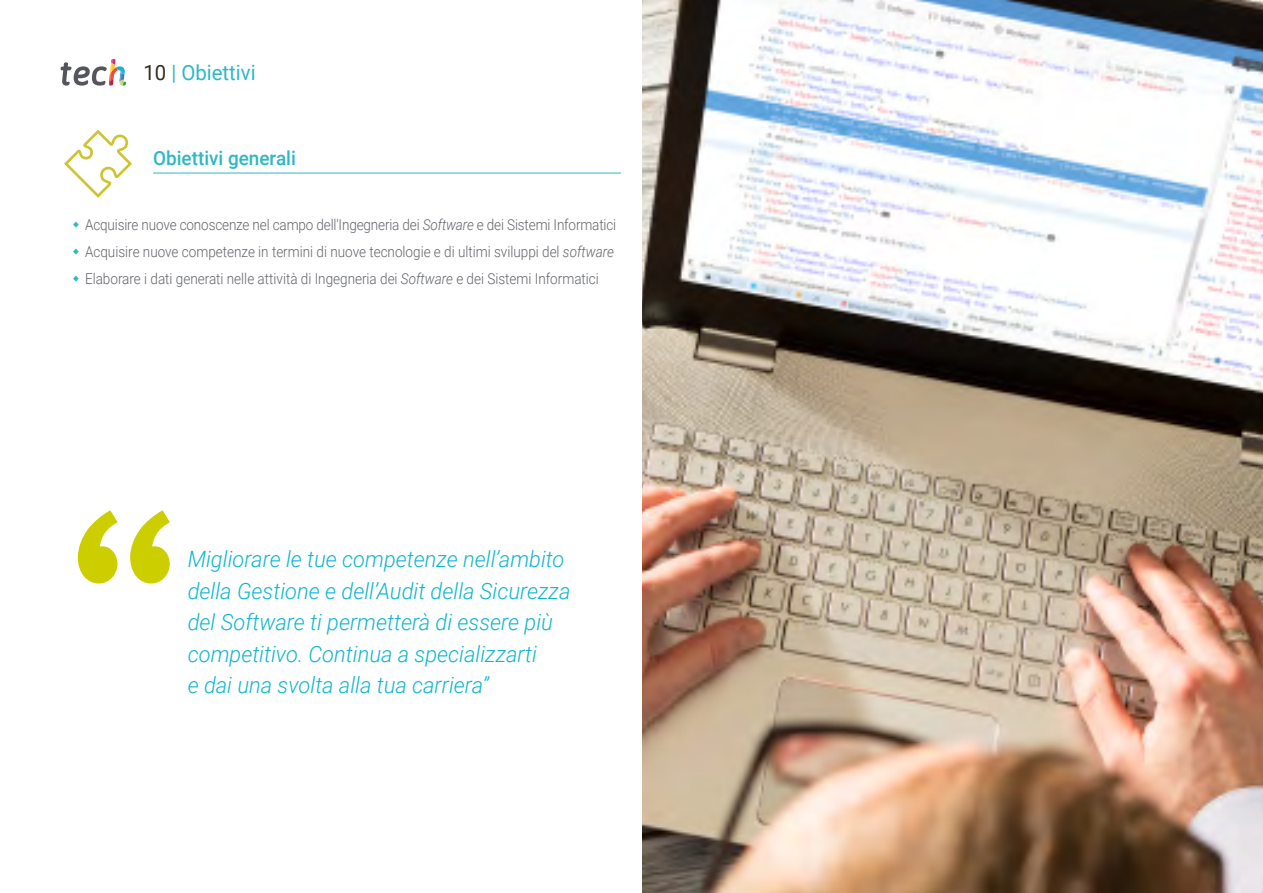
<style>
.page{position:relative;width:1263px;height:893px;background:#fff}
.page>*{position:absolute;margin:0;border:0;box-sizing:border-box;transform-origin:0 0}
.t1{font:italic 300 22.5px/31.5px "Roboto";color:#0fb6cf}
.t2{font:21px "Roboto";color:#2db8c5}
.t3{font:500 19.5px "Roboto";color:#2db8c5}
.t4{font:300 15px/26.7px "Roboto";color:#61646a;scale:.9 1}
.s1{color:#312e20}
.s2{font-style:italic}
</style>
<div class="page">
<hr style="left:153px;top:173px;width:468px;height:1px;background:#2db8c5">
<svg style="left:64px;top:130px;width:68px;height:68px"></svg>
<svg style="left:61px;top:59px;width:65px;height:27px"></svg>
<img style="left:642px;top:0;width:621px;height:893px">
<svg style="left:78px;top:510px;width:92px;height:73px"></svg>
<h2 class="t2" style="left:144px;top:57px;width:114px"><span class="s1">10</span> | Obiettivi</h2>
<h3 class="t3" style="left:153px;top:144px;width:144px">Obiettivi generali</h3>
<p class="t4" style="left:85px;top:211px;width:592px">Acquisire nuove conoscenze nel campo dell'Ingegneria dei <span class="s2">Software</span> e dei Sistemi Informatici<br>Acquisire nuove competenze in termini di nuove tecnologie e di ultimi sviluppi del <span class="s2">software<br></span>Elaborare i dati generati nelle attività di Ingegneria dei <span class="s2">Software</span> e dei Sistemi Informatici</p>
<h1 class="t1" style="left:188px;top:543px;width:384px">Migliorare le tue competenze nell’ambito della Gestione e dell’Audit della Sicurezza del Software ti permetterà di essere più competitivo. Continua a specializzarti<br>e dai una svolta alla tua carriera”</h1>
</div>
